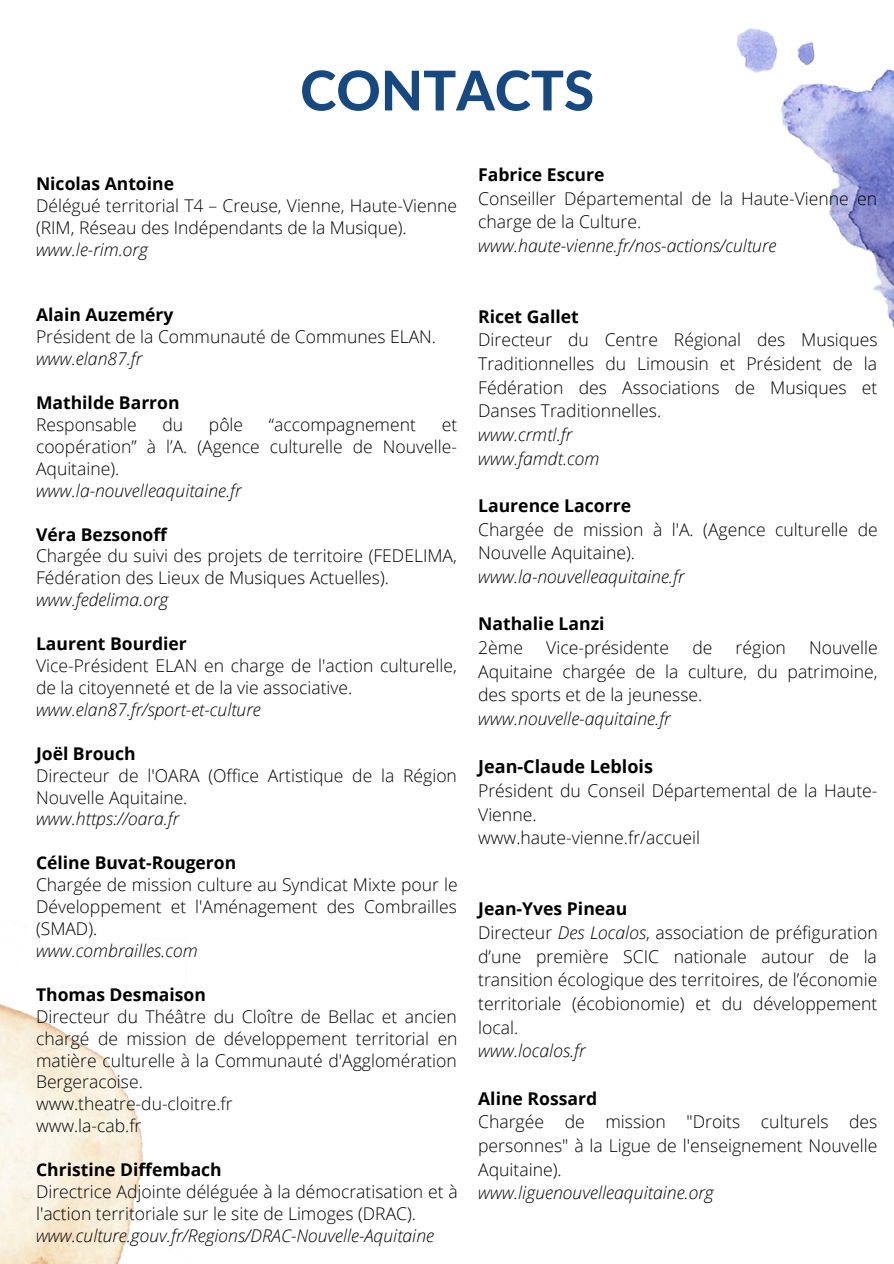
<style>
.page{position:relative;width:894px;height:1264px;background:#fff}
.page>*{position:absolute;margin:0;border:0;box-sizing:border-box;transform-origin:0 0}
.t1{font:800 54.75px "Lato Latin";color:#164881}
.t2{font:700 18px "Open Sans";color:#000}
.t3{font:300 17.55px/23.7px "Open Sans";color:#000}
.t4{font:italic 300 17.55px/23.7px "Open Sans";color:#000}
.t5{font:700 17.55px "Open Sans";color:#000}
.s1{font-weight:700}
.s2{font-style:italic}
</style>
<div class="page">
<img style="left:0;top:1004px;width:143px;height:259px">
<img style="left:736px;top:28px;width:157px;height:298px">
<h1 class="t1" style="left:300px;top:66px;width:295px">CONTACTS</h1>
<p class="t5" style="left:36px;top:171px;width:139px">Nicolas Antoine</p>
<p class="t3" style="left:36px;top:194px;width:422px;line-height:21.9px">Délégué territorial T4 – Creuse, Vienne, Haute-Vienne (RIM, Réseau des Indépendants de la Musique).</p>
<p class="t4" style="left:36px;top:237px;width:113px">www.le-rim.org</p>
<p class="t5" style="left:36px;top:302px;width:139px">Alain Auzeméry</p>
<p class="t3" style="left:36px;top:324px;width:401px">Président de la Communauté de Communes ELAN.</p>
<p class="t4" style="left:36px;top:346px;width:108px">www.elan87.fr</p>
<p class="t5" style="left:36px;top:390px;width:145px">Mathilde Barron</p>
<p class="t3" style="left:36px;top:412px;width:102px">Responsable</p>
<p class="t3" style="left:162px;top:412px;width:22px">du</p>
<p class="t3" style="left:209px;top:412px;width:36px">pôle</p>
<p class="t3" style="left:269px;top:412px;width:148px">“accompagnement</p>
<p class="t3" style="left:36px;top:413px;width:422px;line-height:21.9px;text-align:justify;text-indent:405px">et coopération” à l’A. (Agence culturelle de Nouvelle-Aquitaine).</p>
<p class="t4" style="left:36px;top:478px;width:207px">www.la-nouvelleaquitaine.fr</p>
<p class="t5" style="left:36px;top:522px;width:132px">Véra Bezsonoff</p>
<p class="t3" style="left:36px;top:544px;width:422px;line-height:21.9px">Chargée du suivi des projets de territoire (FEDELIMA,<br>Fédération des Lieux de Musiques Actuelles).</p>
<p class="t4" style="left:36px;top:587px;width:134px">www.fedelima.org</p>
<p class="t5" style="left:36px;top:631px;width:152px">Laurent Bourdier</p>
<p class="t3" style="left:36px;top:654px;width:422px;line-height:21.9px">Vice-Président ELAN en charge de l'action culturelle, de la citoyenneté et de la vie associative.</p>
<p class="t4" style="left:36px;top:697px;width:226px">www.elan87.fr/sport-et-culture</p>
<p class="t5" style="left:36px;top:741px;width:101px">Joël Brouch</p>
<p class="t3" style="left:36px;top:763px;width:422px;line-height:21.9px">Directeur de l'OARA (Office Artistique de la Région<br>Nouvelle Aquitaine.</p>
<p class="t4" style="left:36px;top:806px;width:145px">www.https://oara.fr</p>
<p class="t5" style="left:36px;top:850px;width:202px">Céline Buvat-Rougeron</p>
<p class="t3" style="left:36px;top:873px;width:423px;line-height:21.9px;text-align:justify">Chargée de mission culture au Syndicat Mixte pour le Développement et l'Aménagement des Combrailles (SMAD).</p>
<p class="t4" style="left:36px;top:938px;width:163px">www.combrailles.com</p>
<p class="t5" style="left:36px;top:982px;width:171px">Thomas Desmaison</p>
<p class="t3" style="left:36px;top:1004px;width:423px;line-height:21.9px">Directeur du Théâtre du Cloître de Bellac et ancien chargé de mission de développement territorial en matière culturelle à la Communauté d'Agglomération Bergeracoise.<br>www.theatre-du-cloitre.fr<br>www.la-cab.fr</p>
<p class="t5" style="left:36px;top:1157px;width:187px">Christine Diffembach</p>
<p class="t3" style="left:36px;top:1180px;width:423px;line-height:21.9px">Directrice Adjointe déléguée à la démocratisation et à l'action territoriale sur le site de Limoges (DRAC).</p>
<p class="t4" style="left:36px;top:1223px;width:399px">www.culture.gouv.fr/Regions/DRAC-Nouvelle-Aquitaine</p>
<p class="t5" style="left:478px;top:162px;width:128px">Fabrice Escure</p>
<p class="t3" style="left:478px;top:186px;width:400px">Conseiller Départemental de la Haute-Vienne en charge de la Culture.</p>
<p class="t4" style="left:478px;top:233px;width:300px">www.haute-vienne.fr/nos-actions/culture</p>
<p class="t5" style="left:478px;top:304px;width:102px">Ricet Gallet</p>
<p class="t3" style="left:478px;top:328px;width:401px;text-align:justify">Directeur du Centre Régional des Musiques Traditionnelles du Limousin et Président de la Fédération des Associations de Musiques et Danses Traditionnelles.</p>
<p class="t4" style="left:478px;top:422px;width:123px">www.crmtl.fr www.famdt.com</p>
<p class="t5" style="left:478px;top:493px;width:154px">Laurence Lacorre</p>
<p class="t3" style="left:478px;top:517px;width:401px">Chargée de mission à l'A. (Agence culturelle de<br>Nouvelle Aquitaine).</p>
<p class="t4" style="left:478px;top:564px;width:208px">www.la-nouvelleaquitaine.fr</p>
<p class="t5" style="left:478px;top:611px;width:128px">Nathalie Lanzi</p>
<p class="t3" style="left:478px;top:635px;width:46px">2ème</p>
<p class="t3" style="left:546px;top:635px;width:124px">Vice-présidente</p>
<p class="t3" style="left:692px;top:635px;width:22px">de</p>
<p class="t3" style="left:735px;top:635px;width:52px">région</p>
<p class="t3" style="left:478px;top:635px;width:401px;text-align:justify;text-indent:331px">Nouvelle Aquitaine chargée de la culture, du patrimoine, des sports et de la jeunesse.</p>
<p class="t4" style="left:478px;top:706px;width:194px">www.nouvelle-aquitaine.fr</p>
<p class="t2" style="left:478px;top:754px;width:176px">Jean-Claude Leblois</p>
<p class="t3" style="left:478px;top:778px;width:401px">Président du Conseil Départemental de la Haute-<br>Vienne.<br>www.haute-vienne.fr/accueil</p>
<p class="t3" style="left:478px;top:896px;width:401px"><span class="s1">Jean-Yves Pineau<br></span>Directeur <span class="s2">Des Localos</span>, association de préfiguration d’une première SCIC nationale autour de la transition écologique des territoires, de l’économie territoriale (écobionomie) et du développement local.</p>
<p class="t4" style="left:478px;top:1038px;width:109px">www.localos.fr</p>
<p class="t5" style="left:478px;top:1085px;width:121px">Aline Rossard</p>
<p class="t3" style="left:478px;top:1109px;width:400px;text-align:justify">Chargée de mission "Droits culturels des personnes" à la Ligue de l'enseignement Nouvelle Aquitaine).</p>
<p class="t4" style="left:478px;top:1180px;width:237px">www.liguenouvelleaquitaine.org</p>
</div>
